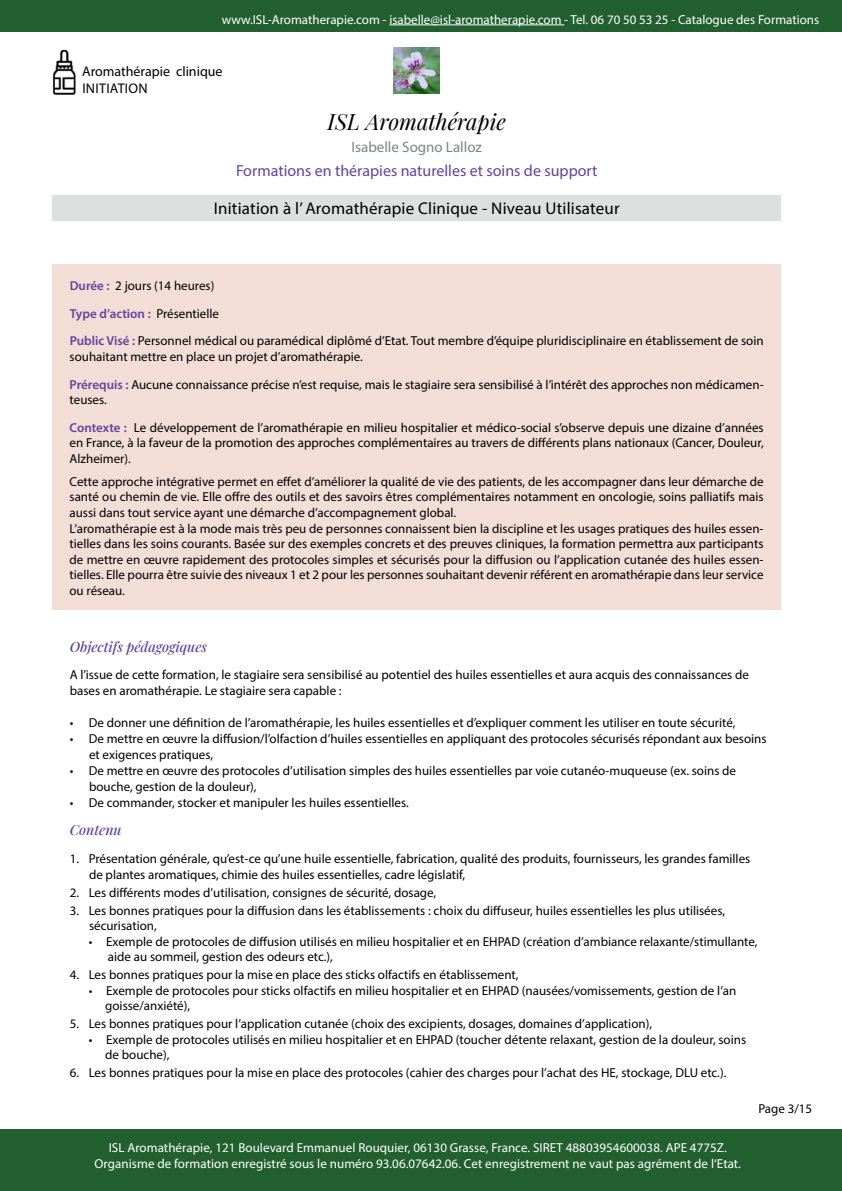
<style>
.page{position:relative;width:842px;height:1191px;background:#fff}
.page>*{position:absolute;margin:0;border:0;box-sizing:border-box;transform-origin:0 0}
.t1{font:italic 22px "Playfair Display";color:#000}
.t2{font:17px "Myriad Pro";letter-spacing:.01em;color:#000}
.t3{font:16px "Myriad Pro";color:#62439a}
.t4{font:15px "Myriad Pro";color:#808285}
.t5{font:14px/16.8px "Myriad Pro";color:#000}
.t6{font:italic 500 14px "Playfair Display";color:#62439a}
.t7{font:13px/15.6px "Myriad Pro";color:#000}
.t8{font:13px/15.6px "Myriad Pro";letter-spacing:.005em;color:#fff;text-align:center}
.s1{font-weight:600;color:#62439a}
</style>
<div class="page">
<div style="left:0;top:1px;width:842px;height:31px;background:#226030"></div>
<hr style="left:389px;top:25px;width:175px;height:1px;background:#fff">
<img style="left:394px;top:47px;width:46px;height:46px">
<div style="left:53px;top:196px;width:728px;height:25px;background:#dedfe0"></div>
<div style="left:53px;top:264px;width:728px;height:345px;background:#f2ddd7"></div>
<img style="left:52px;top:49px;width:24px;height:46px">
<div style="left:0;top:1129px;width:842px;height:62px;background:#226030"></div>
<p class="t8" style="left:222px;top:11px;width:599px">www.ISL-Aromatherapie.com - isabelle@isl-aromatherapie.com - Tel. 06 70 50 53 25 - Catalogue des Formations</p>
<p class="t5" style="left:82px;top:62px;width:142px">Aromathérapie clinique<br>Initiation</p>
<h1 class="t1" style="left:328px;top:104px;width:180px">ISL Aromathérapie</h1>
<p class="t4" style="left:352px;top:137px;width:132px">Isabelle Sogno Lalloz</p>
<p class="t3" style="left:236px;top:160px;width:363px">Formations en thérapies naturelles et soins de support</p>
<h2 class="t2" style="left:214px;top:198px;width:407px">Initiation à l’Aromathérapie Clinique - Niveau Utilisateur</h2>
<p class="t7" style="left:70px;top:272px;width:695px;line-height:27.6px"><span class="s1">Durée :</span> 2 jours (14 heures)<br><span class="s1">Type d’action :</span> Présentielle<br><span class="s1">Public Visé :</span> Personnel médical ou paramédical diplômé d’Etat. Tout membre d’équipe pluridisciplinaire en établissement de soin</p>
<p class="t7" style="left:70px;top:342px;width:695px;line-height:27.6px">souhaitant mettre en place un projet d’aromathérapie.<br><span class="s1">Prérequis :</span> Aucune connaissance précise n’est requise, mais le stagiaire sera sensibilisé à l’intérêt des approches non médicamen-</p>
<p class="t7" style="left:70px;top:386px;width:695px;line-height:27.6px">teuses.<br><span class="s1">Contexte :</span> Le développement de l’aromathérapie en milieu hospitalier et médico-social s’observe depuis une dizaine d’années</p>
<p class="t7" style="left:70px;top:435px;width:696px">en France, à la faveur de la promotion des approches complémentaires au travers de différents plans nationaux (Cancer, Douleur,<br>Alzheimer).</p>
<p class="t7" style="left:69px;top:473px;width:696px">Cette approche intégrative permet en effet d’améliorer la qualité de vie des patients, de les accompagner dans leur démarche de santé ou chemin de vie. Elle offre des outils et des savoirs êtres complémentaires notamment en oncologie, soins palliatifs mais aussi dans tout service ayant une démarche d’accompagnement global.<br>L’aromathérapie est à la mode mais très peu de personnes connaissent bien la discipline et les usages pratiques des huiles essen&shy;tielles dans les soins courants. Basée sur des exemples concrets et des preuves cliniques, la formation permettra aux participants de mettre en œuvre rapidement des protocoles simples et sécurisés pour la diffusion ou l’application cutanée des huiles essen&shy;tielles. Elle pourra être suivie des niveaux 1 et 2 pour les personnes souhaitant devenir référent en aromathérapie dans leur service ou réseau.</p>
<p class="t6" style="left:70px;top:635px;width:139px">Objectifs pédagogiques</p>
<p class="t7" style="left:70px;top:667px;width:681px">A l’issue de cette formation, le stagiaire sera sensibilisé au potentiel des huiles essentielles et aura acquis des connaissances de bases en aromathérapie. Le stagiaire sera capable :</p>
<p class="t7" style="left:70px;top:714px;width:667px">• De donner une définition de l’aromathérapie, les huiles essentielles et d’expliquer comment les utiliser en toute sécurité,</p>
<p class="t7" style="left:89px;top:730px;width:679px;line-height:16px;text-indent:-19px">• De mettre en œuvre la diffusion/l’olfaction d’huiles essentielles en appliquant des protocoles sécurisés répondant aux besoins et exigences pratiques,</p>
<p class="t7" style="left:89px;top:762px;width:649px;line-height:16px;text-indent:-19px">• De mettre en œuvre des protocoles d’utilisation simples des huiles essentielles par voie cutanéo-muqueuse (ex. soins de bouche, gestion de la douleur),</p>
<p class="t7" style="left:70px;top:794px;width:340px">• De commander, stocker et manipuler les huiles essentielles.</p>
<p class="t6" style="left:70px;top:819px;width:54px">Contenu</p>
<p class="t7" style="left:89px;top:850px;width:663px;text-indent:-19px">1. Présentation générale, qu’est-ce qu’une huile essentielle, fabrication, qualité des produits, fournisseurs, les grandes familles de plantes aromatiques, chimie des huiles essentielles, cadre législatif,</p>
<p class="t7" style="left:70px;top:884px;width:368px">2. Les différents modes d’utilisation, consignes de sécurité, dosage,</p>
<p class="t7" style="left:89px;top:902px;width:637px;line-height:15px;text-indent:-19px">3. Les bonnes pratiques pour la diffusion dans les établissements : choix du diffuseur, huiles essentielles les plus utilisées, sécurisation,</p>
<p class="t7" style="left:108px;top:933px;width:651px;text-indent:-19px">• Exemple de protocoles de diffusion utilisés en milieu hospitalier et en EHPAD (création d’ambiance relaxante/stimullante, aide au sommeil, gestion des odeurs etc.),</p>
<p class="t7" style="left:70px;top:967px;width:450px">4. Les bonnes pratiques pour la mise en place des sticks olfactifs en établissement,</p>
<p class="t7" style="left:105px;top:983px;width:632px;line-height:15px;text-indent:-17px">• Exemple de protocoles pour sticks olfactifs en milieu hospitalier et en EHPAD (nausées/vomissements, gestion de l’an goisse/anxiété),</p>
<p class="t7" style="left:70px;top:1016px;width:584px">5. Les bonnes pratiques pour l’application cutanée (choix des excipients, dosages, domaines d’application),</p>
<p class="t7" style="left:105px;top:1032px;width:642px;line-height:15px;text-indent:-17px">• Exemple de protocoles utilisés en milieu hospitalier et en EHPAD (toucher détente relaxant, gestion de la douleur, soins de bouche),</p>
<p class="t7" style="left:70px;top:1065px;width:658px">6. Les bonnes pratiques pour la mise en place des protocoles (cahier des charges pour l’achat des HE, stockage, DLU etc.).</p>
<p class="t8" style="left:95px;top:1139px;width:648px">ISL Aromathérapie, 121 Boulevard Emmanuel Rouquier, 06130 Grasse, France. SIRET 48803954600038. APE 4775Z.<br>Organisme de formation enregistré sous le numéro 93.06.07642.06. Cet enregistrement ne vaut pas agrément de l‘Etat.</p>
<p class="t7" style="left:758px;top:1101px;width:55px">Page 3/15</p>
</div>
